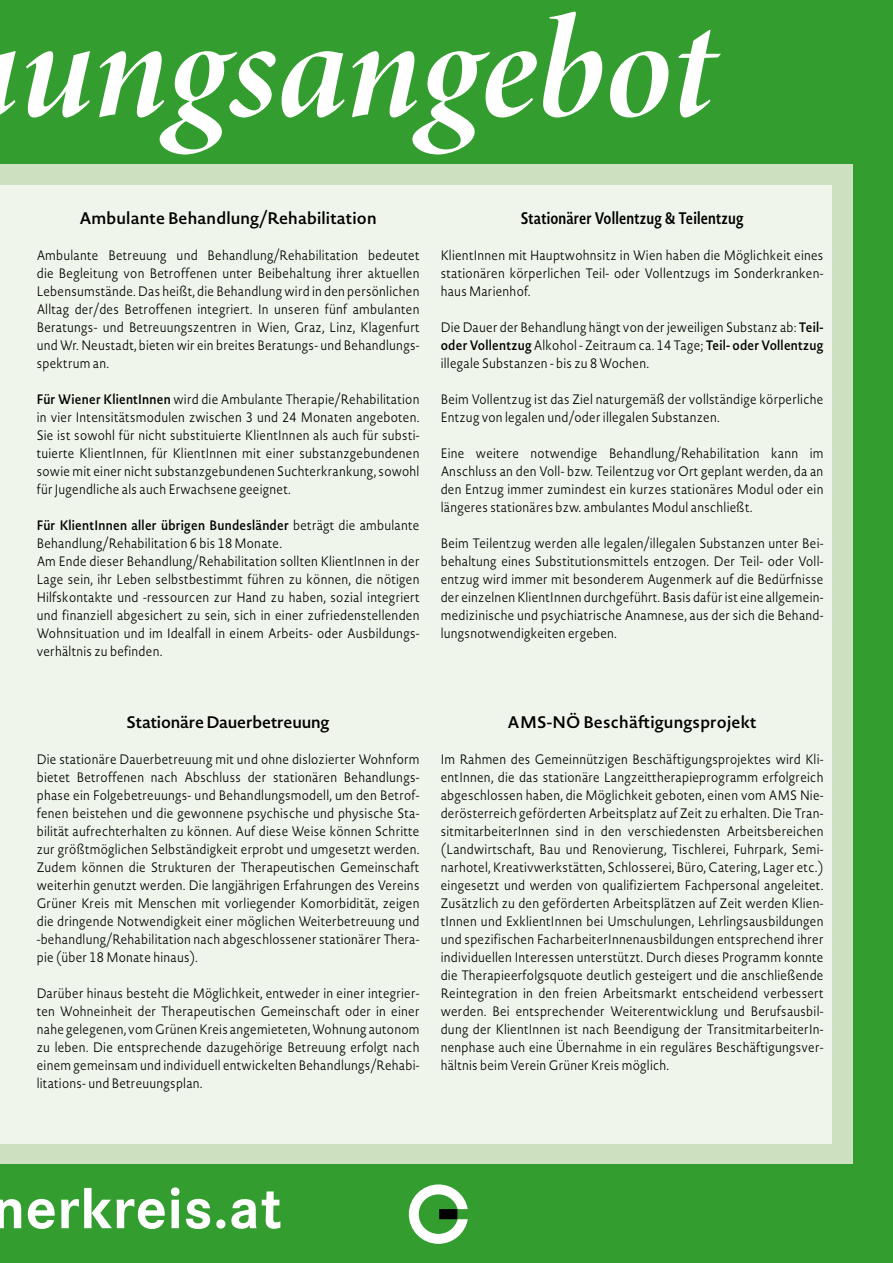
<style>
.page{position:relative;width:893px;height:1263px;background:#339e2f}
.page>*{position:absolute;margin:0;border:0;box-sizing:border-box;transform-origin:0 0}
.t1{font:145.5px "Minion Pro Bold It Disp";color:#fff}
.t2{font:700 60px "Corporate S";letter-spacing:.01em;color:#fff}
.t3{font:600 16.5px "Novel Sans Pro";letter-spacing:.01em;color:#000}
.t4{font:600 16.5px "Novel Sans Cond Pro";letter-spacing:.01em;color:#000}
.t5{font:600 16.5px "Novel Sans Pro";letter-spacing:-.01em;color:#000}
.t6{font:300 13.5px/18px "Novel Sans Pro";letter-spacing:.02em;color:#000;text-align:justify;scale:.9 1}
.s1{font-weight:600}
</style>
<div class="page">
<div style="left:0;top:164px;width:852px;height:1000px;background:#cde1c0"></div>
<div style="left:0;top:186px;width:832px;height:958px;background:#eff5eb"></div>
<svg style="left:409px;top:1184px;width:59px;height:60px"></svg>
<h1 class="t1" style="left:19px;top:-28px;width:697px">ungsangebot</h1>
<p class="t3" style="left:80px;top:206px;width:299px">Ambulante Behandlung/Rehabilitation</p>
<p class="t6" style="left:37px;top:246px;width:427px">Ambulante Betreuung und Behandlung/Rehabilitation bedeutet die Begleitung von Betroffenen unter Beibehaltung ihrer aktuellen Lebensumstände. Das heißt, die Behandlung wird in den persönlichen Alltag der/des Betroffenen integriert. In unseren fünf ambulanten Beratungs- und Betreuungszentren in Wien, Graz, Linz, Klagenfurt und Wr. Neustadt, bieten wir ein breites Beratungs- und Behandlungs&shy;spektrum an.</p>
<p class="t6" style="left:37px;top:390px;width:427px"><span class="s1">Für Wiener KlientInnen</span> wird die Ambulante Therapie/Rehabilitation in vier Intensitätsmodulen zwischen 3 und 24 Monaten angeboten.<br>Sie ist sowohl für nicht substituierte KlientInnen als auch für substi&shy;tuierte KlientInnen, für KlientInnen mit einer substanzgebundenen sowie mit einer nicht substanzgebundenen Suchterkrankung, sowohl für Jugendliche als auch Erwachsene geeignet.</p>
<p class="t6" style="left:37px;top:516px;width:427px;text-align:left"><span class="s1">Für KlientInnen aller übrigen Bundesländer</span> beträgt die ambulante Behandlung/Rehabilitation 6 bis 18 Monate.<br>Am Ende dieser Behandlung/Rehabilitation sollten KlientInnen in der Lage sein, ihr Leben selbstbestimmt führen zu können, die nötigen Hilfskontakte und -ressourcen zur Hand zu haben, sozial integriert und finanziell abgesichert zu sein, sich in einer zufriedenstellenden Wohnsituation und im Idealfall in einem Arbeits- oder Ausbildungs&shy;verhältnis zu befinden.</p>
<p class="t4" style="left:521px;top:206px;width:224px">Stationärer Vollentzug &amp; Teilentzug</p>
<p class="t6" style="left:441px;top:246px;width:427px">KlientInnen mit Hauptwohnsitz in Wien haben die Möglichkeit eines stationären körperlichen Teil- oder Vollentzugs im Sonderkranken&shy;haus Marienhof.</p>
<p class="t6" style="left:441px;top:318px;width:427px">Die Dauer der Behandlung hängt von der jeweiligen Substanz ab: <span class="s1">Teil&shy;oder Vollentzug</span> Alkohol - Zeitraum ca. 14 Tage; <span class="s1">Teil- oder Vollentzug </span>illegale Substanzen - bis zu 8 Wochen.</p>
<p class="t6" style="left:441px;top:390px;width:427px">Beim Vollentzug ist das Ziel naturgemäß der vollständige körperliche<br>Entzug von legalen und/oder illegalen Substanzen.</p>
<p class="t6" style="left:441px;top:444px;width:427px">Eine weitere notwendige Behandlung/Rehabilitation kann im Anschluss an den Voll- bzw. Teilentzug vor Ort geplant werden, da an den Entzug immer zumindest ein kurzes stationäres Modul oder ein längeres stationäres bzw. ambulantes Modul anschließt.</p>
<p class="t6" style="left:441px;top:534px;width:427px">Beim Teilentzug werden alle legalen/illegalen Substanzen unter Bei&shy;behaltung eines Substitutionsmittels entzogen. Der Teil- oder Voll&shy;entzug wird immer mit besonderem Augenmerk auf die Bedürfnisse der einzelnen KlientInnen durchgeführt. Basis dafür ist eine allgemein&shy;medizinische und psychiatrische Anamnese, aus der sich die Behand&shy;lungsnotwendigkeiten ergeben.</p>
<p class="t5" style="left:127px;top:710px;width:204px">Stationäre Dauerbetreuung</p>
<p class="t6" style="left:37px;top:750px;width:427px">Die stationäre Dauerbetreuung mit und ohne dislozierter Wohnform bietet Betroffenen nach Abschluss der stationären Behandlungs&shy;phase ein Folgebetreuungs- und Behandlungsmodell, um den Betrof&shy;fenen beistehen und die gewonnene psychische und physische Sta&shy;bilität aufrechterhalten zu können. Auf diese Weise können Schritte zur größtmöglichen Selbständigkeit erprobt und umgesetzt werden.<br>Zudem können die Strukturen der Therapeutischen Gemeinschaft weiterhin genutzt werden. Die langjährigen Erfahrungen des Vereins Grüner Kreis mit Menschen mit vorliegender Komorbidität, zeigen die dringende Notwendigkeit einer möglichen Weiterbetreuung und -behandlung/Rehabilitation nach abgeschlossener stationärer Thera&shy;pie (über 18 Monate hinaus).</p>
<p class="t6" style="left:37px;top:984px;width:427px">Darüber hinaus besteht die Möglichkeit, entweder in einer integrier&shy;ten Wohneinheit der Therapeutischen Gemeinschaft oder in einer nahe gelegenen, vom Grünen Kreis angemieteten, Wohnung autonom zu leben. Die entsprechende dazugehörige Betreuung erfolgt nach einem gemeinsam und individuell entwickelten Behandlungs/Rehabi&shy;litations- und Betreuungsplan.</p>
<p class="t3" style="left:508px;top:710px;width:251px">AMS-NÖ Beschäftigungsprojekt</p>
<p class="t6" style="left:441px;top:750px;width:427px">Im Rahmen des Gemeinnützigen Beschäftigungsprojektes wird Kli&shy;entInnen, die das stationäre Langzeittherapieprogramm erfolgreich abgeschlossen haben, die Möglichkeit geboten, einen vom AMS Nie&shy;derösterreich geförderten Arbeitsplatz auf Zeit zu erhalten. Die Tran&shy;sitmitarbeiterInnen sind in den verschiedensten Arbeitsbereichen (Landwirtschaft, Bau und Renovierung, Tischlerei, Fuhrpark, Semi&shy;narhotel, Kreativwerkstätten, Schlosserei, Büro, Catering, Lager etc.) eingesetzt und werden von qualifiziertem Fachpersonal angeleitet.<br>Zusätzlich zu den geförderten Arbeitsplätzen auf Zeit werden Klien&shy;tInnen und ExklientInnen bei Umschulungen, Lehrlingsausbildungen und spezifischen FacharbeiterInnenausbildungen entsprechend ihrer individuellen Interessen unterstützt. Durch dieses Programm konnte die Therapieerfolgsquote deutlich gesteigert und die anschließende Reintegration in den freien Arbeitsmarkt entscheidend verbessert werden. Bei entsprechender Weiterentwicklung und Berufsausbil&shy;dung der KlientInnen ist nach Beendigung der TransitmitarbeiterIn&shy;nenphase auch eine Übernahme in ein reguläres Beschäftigungsver&shy;hältnis beim Verein Grüner Kreis möglich.</p>
<h2 class="t2" style="left:-8px;top:1174px;width:291px">nerkreis.at</h2>
</div>
